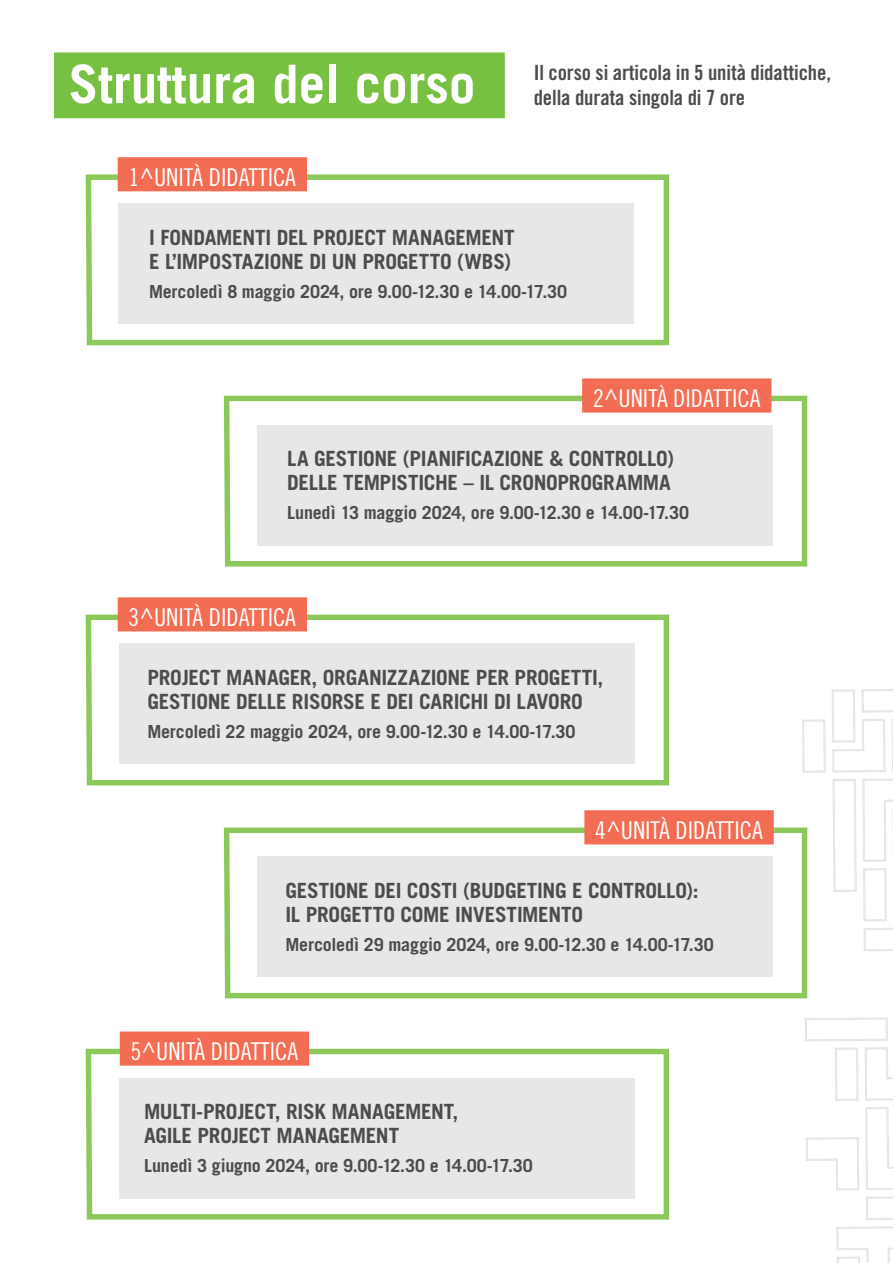
<style>
.page{position:relative;width:893px;height:1263px;background:#fff}
.page>*{position:absolute;margin:0;border:0;box-sizing:border-box;transform-origin:0 0}
.t1{font:700 53.25px "Trade Gothic LT Std";color:#fff}
.t2{font:24.6px "Trade Gothic LT Std Cn 18";color:#fff}
.t3{font:700 21px/24px "Trade Gothic LT Std";letter-spacing:-.01em;color:#4b4c4d}
.t4{font:21px/25.5px "Trade Gothic LT Std Bd Cn 20";letter-spacing:-.005em;color:#4b4c4d}
.t5{font:700 18px "Trade Gothic LT Std";letter-spacing:-.01em;color:#4b4c4d}
</style>
<div class="page">
<svg style="left:85px;top:172px;width:585px;height:174px"></svg>
<div style="left:118px;top:157px;width:189px;height:34px;background:#f26d54"></div>
<div style="left:118px;top:203px;width:516px;height:120px;background:#e6e7e9"></div>
<svg style="left:223px;top:393px;width:585px;height:174px"></svg>
<div style="left:582px;top:378px;width:189px;height:35px;background:#f26d54"></div>
<div style="left:258px;top:425px;width:515px;height:120px;background:#e6e7e9"></div>
<svg style="left:85px;top:612px;width:585px;height:174px"></svg>
<div style="left:118px;top:597px;width:189px;height:34px;background:#f26d54"></div>
<div style="left:120px;top:644px;width:515px;height:120px;background:#e6e7e9"></div>
<svg style="left:223px;top:827px;width:579px;height:172px"></svg>
<div style="left:584px;top:810px;width:190px;height:34px;background:#f26d54"></div>
<div style="left:258px;top:857px;width:515px;height:120px;background:#e6e7e9"></div>
<svg style="left:85px;top:1046px;width:585px;height:174px"></svg>
<div style="left:120px;top:1031px;width:189px;height:35px;background:#f26d54"></div>
<div style="left:120px;top:1078px;width:515px;height:120px;background:#e6e7e9"></div>
<div style="left:54px;top:52px;width:451px;height:66px;background:#78c042"></div>
<svg style="left:806px;top:1107px;width:87px;height:113px"></svg>
<svg style="left:802px;top:689px;width:91px;height:310px"></svg>
<svg style="left:805px;top:1017px;width:88px;height:84px"></svg>
<svg style="left:836px;top:1226px;width:57px;height:37px"></svg>
<h1 class="t1" style="left:69px;top:51px;width:408px">Struttura del corso</h1>
<p class="t4" style="left:534px;top:59px;width:299px">Il corso si articola in 5 unità didattiche, della durata singola di 7 ore</p>
<p class="t2" style="left:129px;top:162px;width:169px">1^UNITÀ DIDATTICA</p>
<p class="t3" style="left:149px;top:225px;width:367px">I FONDAMENTI DEL PROJECT MANAGEMENT<br>E L’IMPOSTAZIONE DI UN PROGETTO (WBS)</p>
<p class="t5" style="left:149px;top:281px;width:420px">Mercoledì 8 maggio 2024, ore 9.00-12.30 e 14.00-17.30</p>
<p class="t2" style="left:593px;top:384px;width:169px">2^UNITÀ DIDATTICA</p>
<p class="t3" style="left:287px;top:446px;width:388px">LA GESTIONE (PIANIFICAZIONE &amp; CONTROLLO)<br>DELLE TEMPISTICHE – IL CRONOPROGRAMMA</p>
<p class="t5" style="left:287px;top:502px;width:403px">Lunedì 13 maggio 2024, ore 9.00-12.30 e 14.00-17.30</p>
<p class="t2" style="left:129px;top:602px;width:169px">3^UNITÀ DIDATTICA</p>
<p class="t3" style="left:147px;top:665px;width:457px">PROJECT MANAGER, ORGANIZZAZIONE PER PROGETTI,<br>GESTIONE DELLE RISORSE E DEI CARICHI DI LAVORO</p>
<p class="t5" style="left:147px;top:721px;width:430px">Mercoledì 22 maggio 2024, ore 9.00-12.30 e 14.00-17.30</p>
<p class="t2" style="left:595px;top:815px;width:169px">4^UNITÀ DIDATTICA</p>
<p class="t3" style="left:286px;top:878px;width:415px">GESTIONE DEI COSTI (BUDGETING E CONTROLLO):<br>IL PROGETTO COME INVESTIMENTO</p>
<p class="t5" style="left:286px;top:934px;width:430px">Mercoledì 29 maggio 2024, ore 9.00-12.30 e 14.00-17.30</p>
<p class="t2" style="left:131px;top:1037px;width:169px">5^UNITÀ DIDATTICA</p>
<p class="t3" style="left:144px;top:1099px;width:316px">MULTI-PROJECT, RISK MANAGEMENT,<br>AGILE PROJECT MANAGEMENT</p>
<p class="t5" style="left:144px;top:1155px;width:390px">Lunedì 3 giugno 2024, ore 9.00-12.30 e 14.00-17.30</p>
</div>
